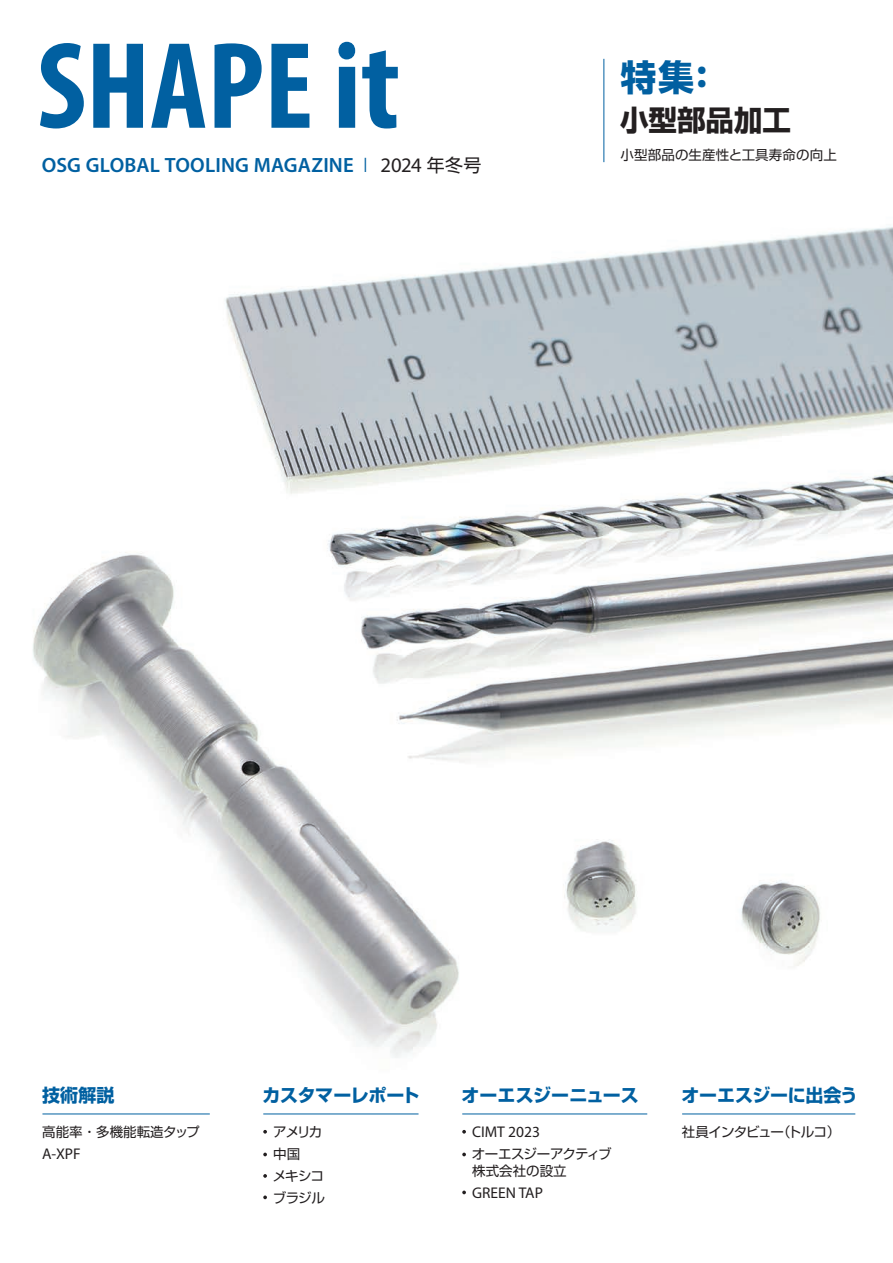
<style>
.page{position:relative;width:893px;height:1263px;background:#fff}
.page>*{position:absolute;margin:0;border:0;box-sizing:border-box;transform-origin:0 0}
.t1{font:700 36px "Shin Go Pro";color:#0160a1}
.t2{font:700 28.5px "Shin Go Pro";color:#231f20}
.t3{font:600 20.7px "Myriad Pro";letter-spacing:.01em;color:#0160a1}
.t4{font:700 18px "Shin Go Pro";letter-spacing:-.015em;color:#0160a1}
.t5{font:15.45px "Myriad Pro";color:#231f20}
.t6{font:13.5px/17.2px "Shin Go Pro";letter-spacing:-.025em;color:#231f20}
.t7{font:13.5px "Shin Go Pro";letter-spacing:.01em;color:#231f20}
.t8{font:13.5px "Shin Go Pro";letter-spacing:-.06em;color:#231f20}
.t9{font:13.5px "Shin Go Pro";color:#231f20}
.t10{font:13.5px/21.8px "Shin Go Pro";letter-spacing:-.045em;color:#231f20}
.s1{font-family:"Shin Go Pro";font-weight:300;font-size:18px}
.s2{font-weight:400;color:#231f20}
.s3{font-family:"Shin Go Pro";font-weight:400;font-size:18px;color:#231f20}
.s4{font-family:"Myriad Pro";font-size:41.4px}
</style>
<div class="page">
<img style="left:33px;top:41px;width:860px;height:1159px">
<hr style="left:603px;top:59px;width:1px;height:103px;background:#0160a1">
<hr style="left:42px;top:1113px;width:168px;height:1px;background:#0160a1">
<hr style="left:263px;top:1113px;width:156px;height:1px;background:#0160a1">
<hr style="left:462px;top:1113px;width:185px;height:1px;background:#0160a1">
<hr style="left:682px;top:1113px;width:173px;height:1px;background:#0160a1">
<svg style="left:263px;top:1130px;width:4px;height:3px"></svg>
<svg style="left:263px;top:1152px;width:4px;height:4px"></svg>
<svg style="left:263px;top:1174px;width:4px;height:4px"></svg>
<svg style="left:263px;top:1195px;width:4px;height:4px"></svg>
<svg style="left:40px;top:43px;width:44px;height:85px"></svg>
<svg style="left:93px;top:44px;width:50px;height:84px"></svg>
<svg style="left:151px;top:44px;width:54px;height:84px"></svg>
<svg style="left:215px;top:43px;width:47px;height:85px"></svg>
<svg style="left:271px;top:44px;width:38px;height:84px"></svg>
<svg style="left:338px;top:42px;width:17px;height:86px"></svg>
<svg style="left:362px;top:50px;width:36px;height:78px"></svg>
<svg style="left:462px;top:1190px;width:4px;height:4px"></svg>
<svg style="left:462px;top:1130px;width:4px;height:3px"></svg>
<svg style="left:462px;top:1152px;width:4px;height:4px"></svg>
<p class="t3" style="left:42px;top:152px;width:441px">OSG GLOBAL TOOLING MAGAZINE <span class="s1">I</span> <span class="s2">2024</span> <span class="s3">年冬号</span></p>
<h1 class="t1" style="left:620px;top:48px;width:88px">特集<span class="s4">:</span></h1>
<h2 class="t2" style="left:620px;top:98px;width:172px">小型部品加工</h2>
<p class="t7" style="left:620px;top:143px;width:218px">小型部品の生産性と工具寿命の向上</p>
<p class="t4" style="left:42px;top:1081px;width:74px">技術解説</p>
<p class="t4" style="left:262px;top:1081px;width:158px">カスタマーレポート</p>
<p class="t4" style="left:462px;top:1081px;width:179px">オーエスジーニュース</p>
<p class="t5" style="left:472px;top:1123px;width:69px">CIMT 2023</p>
<p class="t6" style="left:472px;top:1144px;width:141px">オーエスジーアクティブ株式会社の設立</p>
<p class="t5" style="left:472px;top:1183px;width:72px">GREEN TAP</p>
<p class="t4" style="left:681px;top:1081px;width:178px">オーエスジーに出会う</p>
<p class="t6" style="left:273px;top:1122px;width:51px">アメリカ</p>
<p class="t8" style="left:682px;top:1121px;width:160px">社員インタビュー（トルコ）</p>
<p class="t10" style="left:273px;top:1141px;width:54px">中国<br>メキシコブラジル</p>
<p class="t9" style="left:42px;top:1121px;width:159px">高能率・多機能転造タップ</p>
<p class="t5" style="left:42px;top:1144px;width:40px">A-XPF</p>
</div>
